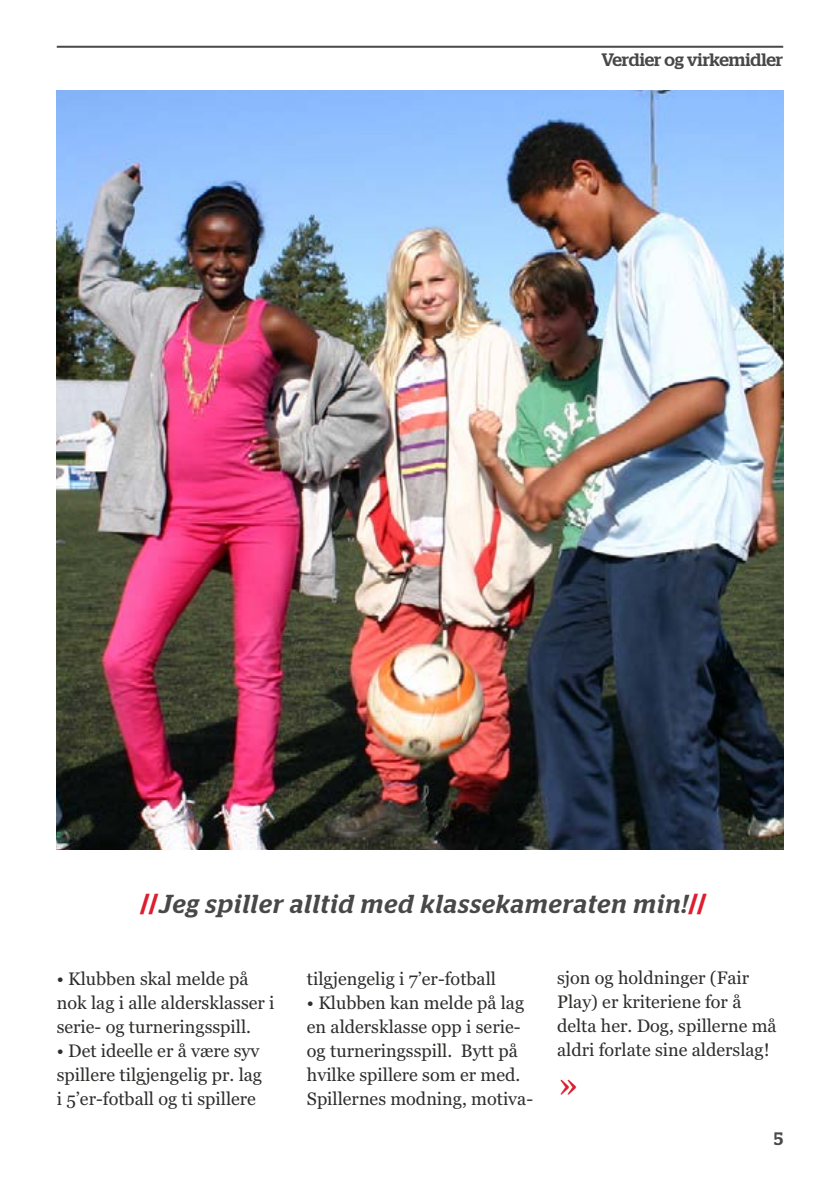
<style>
.page{position:relative;width:840px;height:1191px;background:#fff}
.page>*{position:absolute;margin:0;border:0;box-sizing:border-box;transform-origin:0 0}
.t1{font:38px "Georgia";color:#dc1e30}
.t2{font:italic 500 26px "Stag";letter-spacing:.045em;color:#484848}
.t3{font:18px/24px "Georgia";color:#2f2e2d}
.t4{font:500 18px "Stag";color:#484848}
.s1{font-weight:700;font-style:normal;color:#dc1e30}
</style>
<div class="page">
<hr style="left:57px;top:46px;width:725px;height:2px;background:#484848">
<img style="left:57px;top:91px;width:725px;height:758px">
<p class="t4" style="left:601px;top:49px;width:183px">Verdier og virkemidler</p>
<h2 class="t2" style="left:140px;top:889px;width:567px"><span class="s1">//</span>Jeg spiller alltid med klassekameraten min!<span class="s1">//</span></h2>
<p class="t3" style="left:57px;top:966px;width:219px">• Klubben skal melde på nok lag i alle aldersklasser i serie- og turneringsspill.</p>
<p class="t3" style="left:57px;top:1038px;width:207px">• Det ideelle er å være syv spillere tilgjengelig pr. lag i 5’er-fotball og ti spillere</p>
<p class="t3" style="left:307px;top:966px;width:190px">tilgjengelig i 7’er-fotball</p>
<p class="t3" style="left:307px;top:990px;width:227px">• Klubben kan melde på lag en aldersklasse opp i serie&shy;og turneringsspill. Bytt på hvilke spillere som er med.<br>Spillernes modning, motiva-</p>
<p class="t3" style="left:556px;top:965px;width:221px">sjon og holdninger (Fair<br>Play) er kriteriene for å delta her. Dog, spillerne må aldri forlate sine alderslag!</p>
<h1 class="t1" style="left:556px;top:1062px;width:24px">»</h1>
<p class="t4" style="left:773px;top:1127px;width:11px">5</p>
</div>
